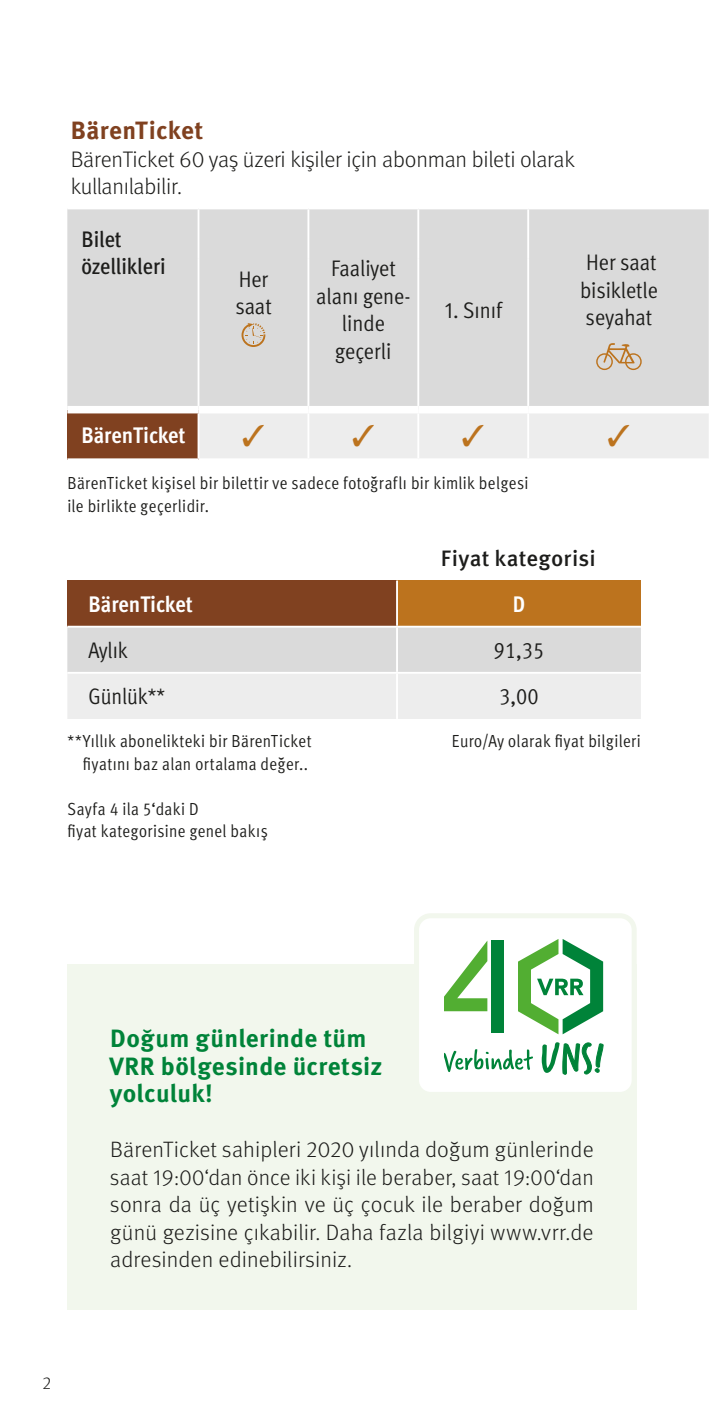
<style>
.page{position:relative;width:709px;height:1418px;background:#fff}
.page>*{position:absolute;margin:0;border:0;box-sizing:border-box;transform-origin:0 0}
.t1{font:700 25px/27.5px "Meta Pro";letter-spacing:.01em;color:#008339}
.t2{font:700 25px "Meta Pro";letter-spacing:.01em;color:#804120}
.t3{font:22.5px/27.5px "Meta Pro Cond Norm";color:#1d1d1b}
.t4{font:300 22.5px/27.5px "Meta Pro";letter-spacing:-.01em;color:#1d1d1b}
.t5{font:700 condensed 22.5px "Meta Pro";color:#fff}
.t6{font:500 condensed 22.5px/27.5px "Meta Pro";letter-spacing:-.005em;color:#1d1d1b}
.t7{font:300 22.25px/27.5px "Meta Pro";letter-spacing:.005em;color:#1d1d1b;text-align:justify}
.t8{font:500 22.25px "Meta Pro";letter-spacing:.01em;color:#1d1d1b}
.t9{font:condensed 17.5px/22.5px "Meta Pro";letter-spacing:.02em;color:#1d1d1b}
.t10{font:300 17.5px "Meta Pro";color:#1d1d1b}
</style>
<div class="page">
<div style="left:67px;top:580px;width:330px;height:46px;background:#804120"></div>
<div style="left:397px;top:580px;width:244px;height:46px;background:#bc731e"></div>
<svg style="left:67px;top:627px;width:574px;height:92px;background:#e4e4e4"></svg>
<hr style="left:396px;top:580px;width:2px;height:45px;background:#fff">
<hr style="left:67px;top:625px;width:330px;height:2px;background:#fff">
<hr style="left:397px;top:625px;width:244px;height:2px;background:#fff">
<hr style="left:396px;top:627px;width:2px;height:45px;background:#fff">
<hr style="left:396px;top:673px;width:2px;height:46px;background:#fff">
<hr style="left:67px;top:672px;width:330px;height:1px;background:#fff">
<hr style="left:397px;top:672px;width:244px;height:1px;background:#fff">
<div style="left:67px;top:964px;width:569px;height:345px;background:#f2f7ed"></div>
<div style="left:416px;top:915px;width:218px;height:179px;background:#fff;border-radius:14px"></div>
<div style="left:414px;top:913px;width:222px;height:183px;border:5px solid #f2f7ed;border-radius:14px"></div>
<svg style="left:444px;top:939px;width:159px;height:135px"></svg>
<div style="left:67px;top:410px;width:131px;height:49px;background:#804120"></div>
<div style="left:67px;top:209px;width:641px;height:197px;background:#dadada"></div>
<hr style="left:307px;top:209px;width:2px;height:49px;background:#fff">
<hr style="left:417px;top:209px;width:2px;height:49px;background:#fff">
<hr style="left:527px;top:209px;width:2px;height:49px;background:#fff">
<hr style="left:307px;top:258px;width:2px;height:148px;background:#fff">
<hr style="left:417px;top:258px;width:2px;height:148px;background:#fff">
<hr style="left:527px;top:258px;width:2px;height:148px;background:#fff">
<hr style="left:197px;top:209px;width:2px;height:49px;background:#fff">
<hr style="left:197px;top:258px;width:2px;height:148px;background:#fff">
<hr style="left:197px;top:413px;width:2px;height:45px;background:#fff">
<hr style="left:67px;top:458px;width:131px;height:2px;background:#fff">
<div style="left:67px;top:406px;width:131px;height:7px;background:#fff"></div>
<svg style="left:241px;top:323px;width:24px;height:24px"></svg>
<svg style="left:596px;top:343px;width:45px;height:27px"></svg>
<svg style="left:198px;top:410px;width:511px;height:50px;background:#efefef"></svg>
<h1 class="t2" style="left:71px;top:111px;width:134px">BärenTicket</h1>
<p class="t4" style="left:71px;top:144px;width:505px">BärenTicket 60 yaş üzeri kişiler için abonman bileti olarak kullanılabilir.</p>
<p class="t6" style="left:81px;top:223px;width:86px">Bilet özellikleri</p>
<p class="t5" style="left:81px;top:418px;width:105px">BärenTicket</p>
<p class="t3" style="left:235px;top:264px;width:38px">Her saat</p>
<p class="t3" style="left:316px;top:253px;width:96px;text-align:center">Faaliyet alanı gene&shy;linde geçerli</p>
<p class="t3" style="left:445px;top:294px;width:59px">1. Sınıf</p>
<p class="t9" style="left:67px;top:471px;width:462px">BärenTicket kişisel bir bilettir ve sadece fotoğraflı bir kimlik belgesi ile birlikte geçerlidir.</p>
<p class="t3" style="left:580px;top:247px;width:79px;text-align:justify">Her saat bisikletle seyahat</p>
<p class="t8" style="left:441px;top:540px;width:156px">Fiyat kategorisi</p>
<p class="t5" style="left:89px;top:587px;width:106px">BärenTicket</p>
<p class="t5" style="left:513px;top:587px;width:14px">D</p>
<p class="t3" style="left:89px;top:635px;width:41px">Aylık</p>
<p class="t3" style="left:493px;top:635px;width:52px">91,35</p>
<p class="t3" style="left:89px;top:681px;width:78px">Günlük**</p>
<p class="t3" style="left:499px;top:681px;width:41px">3,00</p>
<p class="t9" style="left:67px;top:729px;width:246px">**Yıllık abonelikteki bir BärenTicket</p>
<p class="t9" style="left:452px;top:729px;width:191px">Euro/Ay olarak fiyat bilgileri</p>
<p class="t9" style="left:83px;top:751px;width:227px">fiyatını baz alan ortalama değer..</p>
<p class="t9" style="left:67px;top:796px;width:202px">Sayfa 4 ila 5‘daki D<br>fiyat kategorisine genel bakış</p>
<p class="t10" style="left:42px;top:1370px;width:11px">2</p>
<h1 class="t1" style="left:109px;top:1023px;width:274px">Doğum günlerinde tüm<br>VRR bölgesinde ücretsiz yolculuk!</h1>
<p class="t7" style="left:110px;top:1134px;width:485px">BärenTicket sahipleri 2020 yılında doğum günlerinde saat 19:00‘dan önce iki kişi ile beraber, saat 19:00‘dan sonra da üç yetişkin ve üç çocuk ile beraber doğum günü gezisine çıkabilir. Daha fazla bilgiyi www.vrr.de adresinden edinebilirsiniz.</p>
</div>
